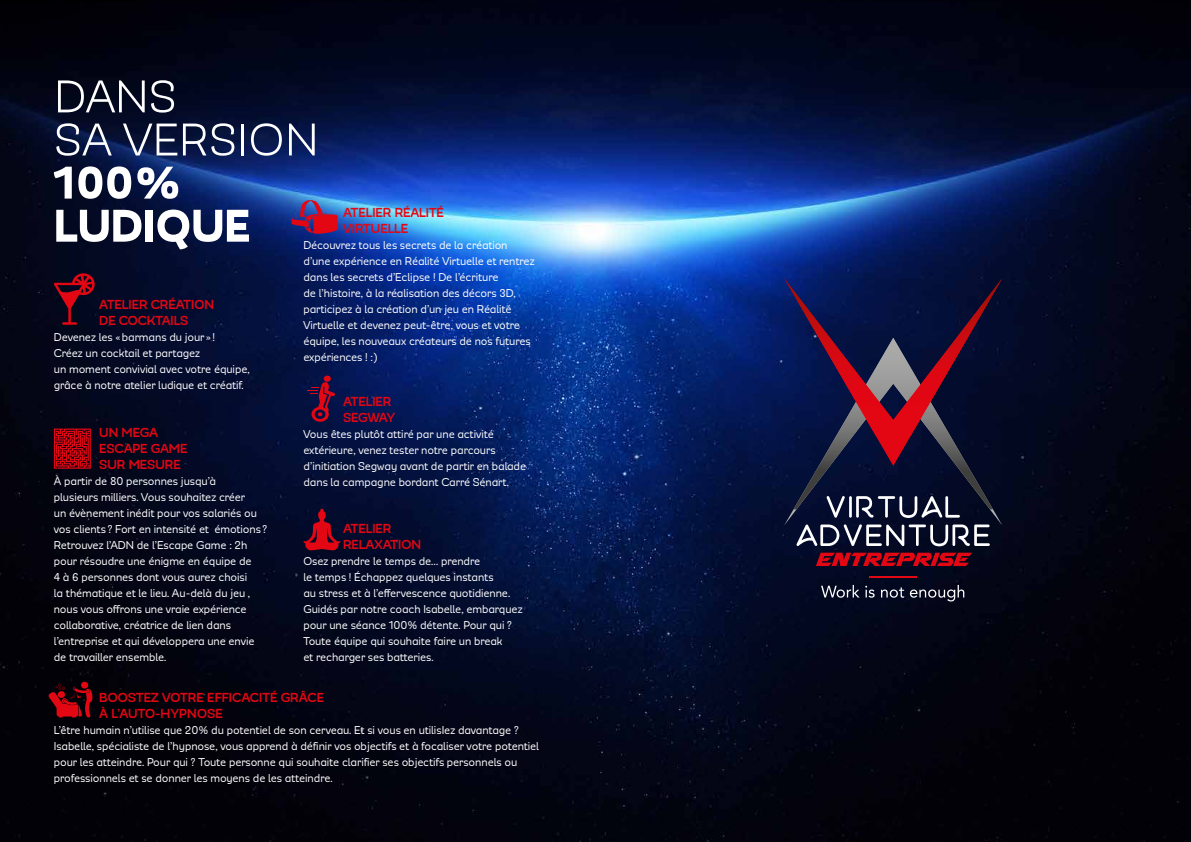
<style>
.page{position:relative;width:1191px;height:842px;background:#fff}
.page>*{position:absolute;margin:0;border:0;box-sizing:border-box;transform-origin:0 0}
.t1{font:52.4px/43.1px "Modernica";letter-spacing:.005em;color:#fff}
.t2{font:900 52.4px/43.1px "Modernica";letter-spacing:.01em;color:#fff}
.t3{font:700 15px/16px "Modernica";color:#e30613}
.t4{font:13px/16px "Modernica";letter-spacing:-.01em;color:#fff}
</style>
<div class="page">
<img style="left:0;top:0;width:1191px;height:842px">
<svg style="left:796px;top:526px;width:193px;height:20px"></svg>
<hr style="left:869px;top:576px;width:47px;height:2px;background:#e30613">
<svg style="left:784px;top:466px;width:218px;height:60px;background:#151b36"></svg>
<svg style="left:784px;top:278px;width:217px;height:240px;background:#261b3d"></svg>
<svg style="left:821px;top:585px;width:38px;height:13px"></svg>
<svg style="left:865px;top:586px;width:9px;height:12px"></svg>
<svg style="left:881px;top:587px;width:23px;height:11px"></svg>
<svg style="left:910px;top:585px;width:54px;height:16px"></svg>
<svg style="left:816px;top:553px;width:156px;height:13px;background:#940618"></svg>
<svg style="left:54px;top:272px;width:42px;height:53px;background:#40071a"></svg>
<svg style="left:54px;top:429px;width:37px;height:40px"></svg>
<div style="left:324px;top:376px;width:7px;height:6px;background:#e30613;border-radius:50%"></div>
<svg style="left:307px;top:382px;width:28px;height:40px"></svg>
<svg style="left:303px;top:509px;width:38px;height:42px;background:#600821"></svg>
<svg style="left:48px;top:681px;width:45px;height:36px;background:#61030c"></svg>
<svg style="left:291px;top:200px;width:47px;height:34px;background:#7b376b"></svg>
<h1 class="t1" style="left:54px;top:76px;width:266px">DANS<br>SA VERSION</h1>
<h1 class="t2" style="left:54px;top:163px;width:198px">100%<br>LUDIQUE</h1>
<p class="t3" style="left:343px;top:205px;width:102px">ATELIER RÉALITÉ<br>VIRTUELLE</p>
<p class="t4" style="left:303px;top:237px;width:233px">Découvrez tous les secrets de la création d’une expérience en Réalité Virtuelle et rentrez dans les secrets d’Eclipse ! De l’écriture<br>de l’histoire, à la réalisation des décors 3D, participez à la création d’un jeu en Réalité Virtuelle et devenez peut-être, vous et votre équipe, les nouveaux créateurs de nos futures expériences ! :)</p>
<p class="t3" style="left:343px;top:394px;width:53px">ATELIER<br>SEGWAY</p>
<p class="t4" style="left:303px;top:426px;width:224px">Vous êtes plutôt attiré par une activité extérieure, venez tester notre parcours d’initiation Segway avant de partir en balade dans la campagne bordant Carré Sénart.</p>
<p class="t3" style="left:343px;top:521px;width:79px">ATELIER<br>RELAXATION</p>
<p class="t4" style="left:303px;top:553px;width:221px">Osez prendre le temps de… prendre<br>le temps ! Échappez quelques instants<br>au stress et à l’effervescence quotidienne.<br>Guidés par notre coach Isabelle, embarquez pour une séance 100% détente. Pour qui ?<br>Toute équipe qui souhaite faire un break<br>et recharger ses batteries.</p>
<p class="t3" style="left:99px;top:297px;width:116px">ATELIER CRÉATION<br>DE COCKTAILS</p>
<p class="t4" style="left:54px;top:329px;width:197px">Devenez les « barmans du jour»!<br>Créez un cocktail et partagez<br>un moment convivial avec votre équipe, grâce à notre atelier ludique et créatif.</p>
<p class="t3" style="left:99px;top:425px;width:90px">UN MEGA<br>ESCAPE GAME<br>SUR MESURE</p>
<p class="t4" style="left:54px;top:474px;width:215px">À partir de 80 personnes jusqu’à<br>plusieurs milliers. Vous souhaitez créer<br>un évènement inédit pour vos salariés ou vos clients ? Fort en intensité et émotions ?<br>Retrouvez l’ADN de l’Escape Game : 2h pour résoudre une énigme en équipe de<br>4 à 6 personnes dont vous aurez choisi<br>la thématique et le lieu. Au-delà du jeu , nous vous offrons une vraie expérience collaborative, créatrice de lien dans l’entreprise et qui développera une envie de travailler ensemble.</p>
<p class="t3" style="left:99px;top:690px;width:226px">BOOSTEZ VOTRE EFFICACITÉ GRÂCE<br>À L’AUTO-HYPNOSE</p>
<p class="t4" style="left:54px;top:723px;width:487px">L’être humain n’utilise que 20% du potentiel de son cerveau. Et si vous en utilisIez davantage ?<br>Isabelle, spécialiste de l’hypnose, vous apprend à définir vos objectifs et à focaliser votre potentiel pour les atteindre. Pour qui ? Toute personne qui souhaite clarifier ses objectifs personnels ou professionnels et se donner les moyens de les atteindre.</p>
</div>
